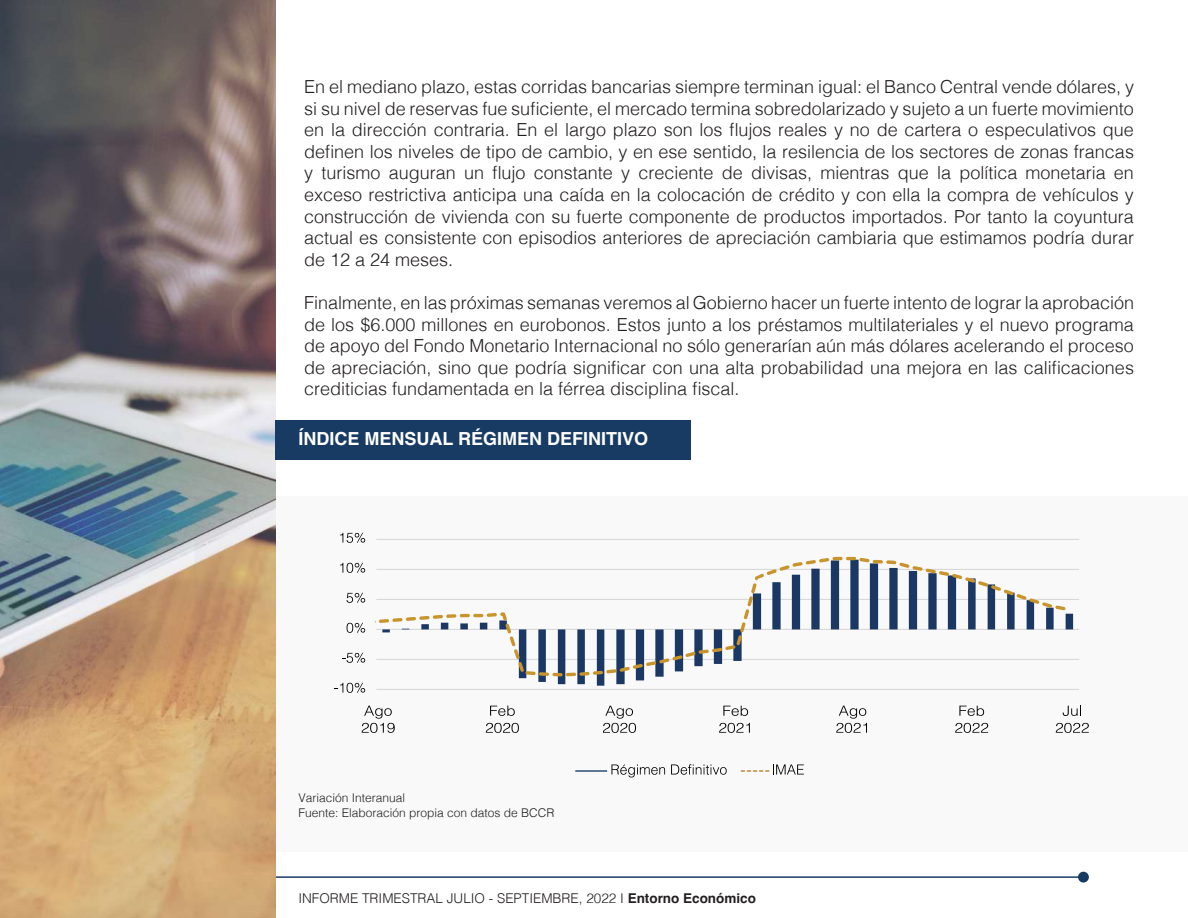
<style>
.page{position:relative;width:1188px;height:918px;background:#fff}
.page>*{position:absolute;margin:0;border:0;box-sizing:border-box;transform-origin:0 0}
.t1{font:300 18px/21.6px "Helvetica";color:#231f20;text-align:justify}
.t2{font:700 18px "Helvetica";color:#fff}
.t3{font:300 13.5px "Helvetica";color:#231f20}
.t4{font:300 12px/14.4px "Helvetica";color:#231f20}
.s1{font-weight:700}
</style>
<div class="page">
<hr style="left:0;top:876px;width:1080px;height:2px;background:#173b63">
<div style="left:1078px;top:872px;width:11px;height:11px;background:#173b63;border-radius:50%"></div>
<img style="left:0;top:0;width:275px;height:918px">
<svg style="left:194px;top:496px;width:893px;height:355px"></svg>
<div style="left:275px;top:420px;width:416px;height:39px;background:#173b63"></div>
<hr style="left:376px;top:629px;width:703px;height:1px;background:#d9d9d9">
<hr style="left:376px;top:539px;width:703px;height:1px;background:#d9d9d9">
<hr style="left:376px;top:569px;width:703px;height:1px;background:#d9d9d9">
<hr style="left:376px;top:599px;width:703px;height:1px;background:#d9d9d9">
<hr style="left:376px;top:659px;width:703px;height:1px;background:#d9d9d9">
<hr style="left:376px;top:689px;width:703px;height:1px;background:#d9d9d9">
<svg style="left:382px;top:560px;width:691px;height:126px"></svg>
<svg style="left:376px;top:557px;width:690px;height:119px"></svg>
<svg style="left:362px;top:706px;width:33px;height:27px"></svg>
<svg style="left:490px;top:706px;width:25px;height:10px"></svg>
<svg style="left:486px;top:723px;width:33px;height:10px"></svg>
<svg style="left:603px;top:706px;width:33px;height:27px"></svg>
<svg style="left:723px;top:706px;width:25px;height:10px"></svg>
<svg style="left:719px;top:723px;width:31px;height:10px"></svg>
<svg style="left:836px;top:706px;width:31px;height:27px"></svg>
<svg style="left:959px;top:706px;width:25px;height:10px"></svg>
<svg style="left:955px;top:723px;width:33px;height:10px"></svg>
<svg style="left:1063px;top:706px;width:18px;height:10px"></svg>
<svg style="left:1056px;top:723px;width:33px;height:10px"></svg>
<svg style="left:340px;top:533px;width:25px;height:10px"></svg>
<svg style="left:340px;top:563px;width:25px;height:10px"></svg>
<svg style="left:347px;top:593px;width:18px;height:10px"></svg>
<svg style="left:347px;top:623px;width:18px;height:10px"></svg>
<svg style="left:342px;top:653px;width:23px;height:10px"></svg>
<svg style="left:334px;top:683px;width:31px;height:10px"></svg>
<hr style="left:575px;top:770px;width:32px;height:2px;background:#2b4d73">
<svg style="left:611px;top:764px;width:54px;height:13px"></svg>
<svg style="left:671px;top:764px;width:56px;height:11px"></svg>
<svg style="left:741px;top:764px;width:63px;height:11px"></svg>
<p class="t1" style="left:304px;top:75px;width:831px">En el mediano plazo, estas corridas bancarias siempre terminan igual: el Banco Central vende dólares, y si su nivel de reservas fue suficiente, el mercado termina sobredolarizado y sujeto a un fuerte movimiento en la dirección contraria. En el largo plazo son los flujos reales y no de cartera o especulativos que definen los niveles de tipo de cambio, y en ese sentido, la resilencia de los sectores de zonas francas y turismo auguran un flujo constante y creciente de divisas, mientras que la política monetaria en exceso restrictiva anticipa una caída en la colocación de crédito y con ella la compra de vehículos y construcción de vivienda con su fuerte componente de productos importados. Por tanto la coyuntura actual es consistente con episodios anteriores de apreciación cambiaria que estimamos podría durar de 12 a 24 meses.</p>
<p class="t1" style="left:304px;top:291px;width:831px">Finalmente, en las próximas semanas veremos al Gobierno hacer un fuerte intento de lograr la aprobación de los $6.000 millones en eurobonos. Estos junto a los préstamos multilateriales y el nuevo programa de apoyo del Fondo Monetario Internacional no sólo generarían aún más dólares acelerando el proceso de apreciación, sino que podría significar con una alta probabilidad una mejora en las calificaciones crediticias fundamentada en la férrea disciplina fiscal.</p>
<p class="t2" style="left:298px;top:428px;width:351px">ÍNDICE MENSUAL RÉGIMEN DEFINITIVO</p>
<p class="t4" style="left:298px;top:790px;width:258px">Variación Interanual<br>Fuente: Elaboración propia con datos de BCCR</p>
<p class="t3" style="left:298px;top:887px;width:459px">INFORME TRIMESTRAL JULIO - SEPTIEMBRE, 2022 I <span class="s1">Entorno Económico</span></p>
</div>
